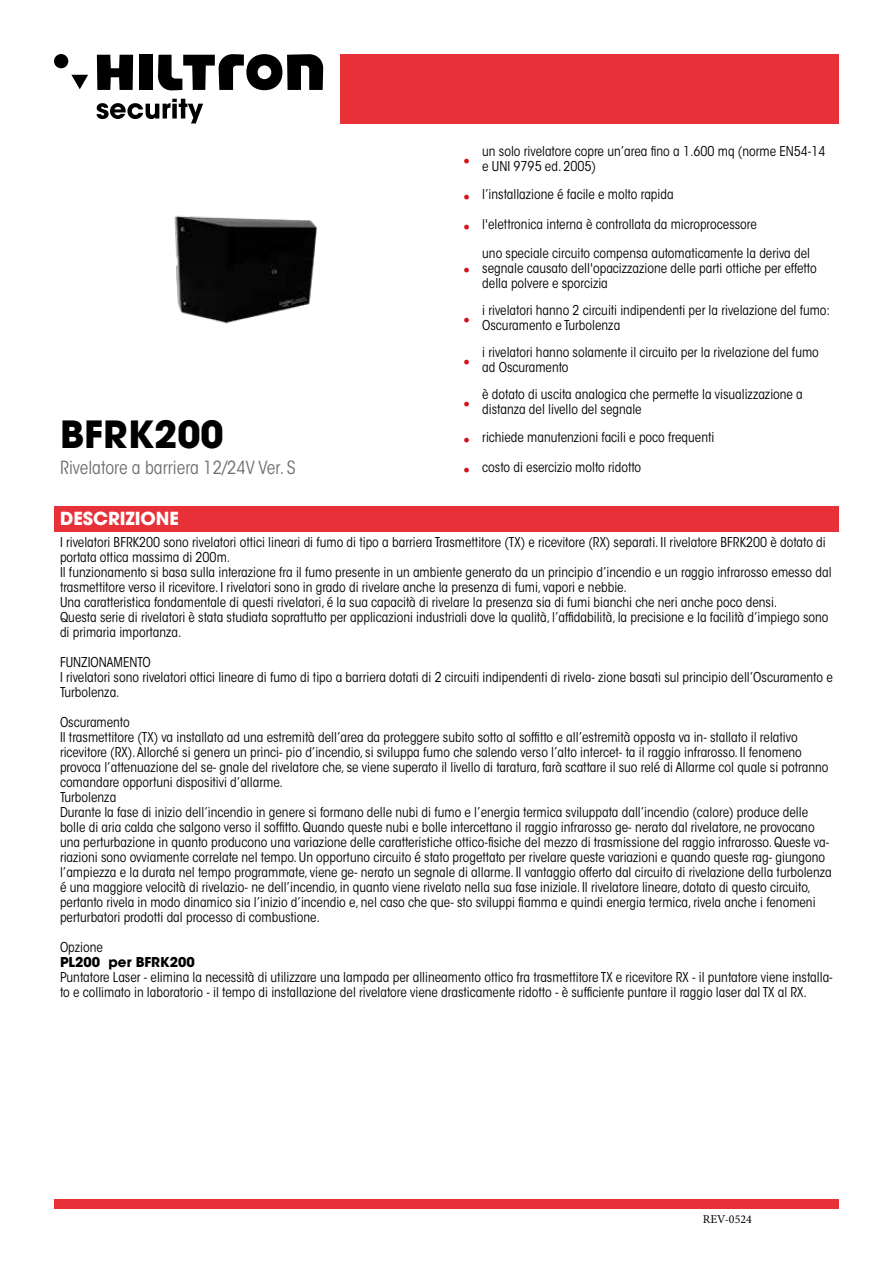
<style>
.page{position:relative;width:893px;height:1263px;background:#fff}
.page>*{position:absolute;margin:0;border:0;box-sizing:border-box;transform-origin:0 0}
.t1{font:700 37.5px "Avant Garde LT";color:#000}
.t2{font:condensed 18px "ITC Avant Garde Std";color:#706f6f}
.t3{font:700 18px "Avant Garde LT";color:#fff}
.t4{font:18px "Minion Pro";color:#d41116}
.t5{font:condensed 13.5px/15px "ITC Avant Garde Std";color:#000}
.t6{font:700 13.5px "ITC Avant Garde Std";color:#000}
.t7{font:12px "Minion Pro";color:#000}
.s1{font-family:"Minion Pro";font-stretch:normal;font-size:18px;color:#d41116}
</style>
<div class="page">
<svg style="left:97px;top:99px;width:106px;height:24px"></svg>
<svg style="left:71px;top:75px;width:17px;height:14px"></svg>
<div style="left:54px;top:54px;width:14px;height:14px;background:#000;border-radius:50%"></div>
<svg style="left:97px;top:55px;width:36px;height:35px"></svg>
<div style="left:139px;top:55px;width:14px;height:35px;background:#000"></div>
<svg style="left:158px;top:54px;width:165px;height:37px"></svg>
<div style="left:340px;top:54px;width:499px;height:69px;background:#e73037"></div>
<div style="left:54px;top:1199px;width:785px;height:10px;background:#e73037"></div>
<img style="left:174px;top:215px;width:143px;height:109px">
<div style="left:54px;top:506px;width:785px;height:25px;background:#e73037"></div>
<p class="t5" style="left:482px;top:143px;width:345px">un solo rivelatore copre un’area fino a 1.600 mq (norme EN54-14 e UNI 9795 ed. 2005)</p>
<p class="t5" style="left:463px;top:187px;width:212px"><span class="s1">•</span> l’installazione é facile e molto rapida</p>
<p class="t5" style="left:463px;top:217px;width:295px"><span class="s1">•</span> l'elettronica interna è controllata da microprocessore</p>
<h2 class="t4" style="left:463px;top:257px;width:9px">•</h2>
<h2 class="t4" style="left:463px;top:147px;width:9px">•</h2>
<p class="t5" style="left:482px;top:245px;width:336px">uno speciale circuito compensa automaticamente la deriva del segnale causato dell'opacizzazione delle parti ottiche per effetto della polvere e sporcizia</p>
<h1 class="t1" style="left:60px;top:410px;width:165px">BFRK200</h1>
<h2 class="t2" style="left:60px;top:456px;width:237px">Rivelatore a barriera 12/24V Ver. S</h2>
<h2 class="t3" style="left:60px;top:507px;width:120px">DESCRIZIONE</h2>
<h2 class="t4" style="left:463px;top:306px;width:9px">•</h2>
<h2 class="t4" style="left:463px;top:348px;width:9px">•</h2>
<p class="t5" style="left:482px;top:302px;width:349px">i rivelatori hanno 2 circuiti indipendenti per la rivelazione del fumo:<br>Oscuramento e Turbolenza</p>
<p class="t5" style="left:482px;top:344px;width:338px">i rivelatori hanno solamente il circuito per la rivelazione del fumo ad Oscuramento</p>
<p class="t5" style="left:482px;top:386px;width:322px">è dotato di uscita analogica che permette la visualizzazione a distanza del livello del segnale</p>
<p class="t5" style="left:463px;top:430px;width:253px"><span class="s1">•</span> richiede manutenzioni facili e poco frequenti</p>
<p class="t5" style="left:463px;top:460px;width:180px"><span class="s1">•</span> costo di esercizio molto ridotto</p>
<h2 class="t4" style="left:463px;top:390px;width:9px">•</h2>
<p class="t5" style="left:60px;top:534px;width:773px">I rivelatori BFRK200 sono rivelatori ottici lineari di fumo di tipo a barriera Trasmettitore (TX) e ricevitore (RX) separati. Il rivelatore BFRK200 è dotato di portata ottica massima di 200m.<br>Il funzionamento si basa sulla interazione fra il fumo presente in un ambiente generato da un principio d’incendio e un raggio infrarosso emesso dal trasmettitore verso il ricevitore. I rivelatori sono in grado di rivelare anche la presenza di fumi, vapori e nebbie.<br>Una caratteristica fondamentale di questi rivelatori, é la sua capacità di rivelare la presenza sia di fumi bianchi che neri anche poco densi.<br>Questa serie di rivelatori è stata studiata soprattutto per applicazioni industriali dove la qualità, l’affidabilità, la precisione e la facilità d’impiego sono di primaria importanza.</p>
<p class="t5" style="left:60px;top:654px;width:774px">FUNZIONAMENTO<br>I rivelatori sono rivelatori ottici lineare di fumo di tipo a barriera dotati di 2 circuiti indipendenti di rivela- zione basati sul principio dell’Oscuramento e<br>Turbolenza.</p>
<p class="t5" style="left:60px;top:714px;width:773px">Oscuramento<br>Il trasmettitore (TX) va installato ad una estremità dell’area da proteggere subito sotto al soffitto e all’estremità opposta va in- stallato il relativo ricevitore (RX). Allorché si genera un princi- pio d’incendio, si sviluppa fumo che salendo verso l’alto intercet- ta il raggio infrarosso. Il fenomeno provoca l’attenuazione del se- gnale del rivelatore che, se viene superato il livello di taratura, farà scattare il suo relé di Allarme col quale si potranno comandare opportuni dispositivi d’allarme.<br>Turbolenza<br>Durante la fase di inizio dell’incendio in genere si formano delle nubi di fumo e l’energia termica sviluppata dall’incendio (calore) produce delle bolle di aria calda che salgono verso il soffitto. Quando queste nubi e bolle intercettano il raggio infrarosso ge- nerato dal rivelatore, ne provocano una perturbazione in quanto producono una variazione delle caratteristiche ottico-fisiche del mezzo di trasmissione del raggio infrarosso. Queste va&shy;riazioni sono ovviamente correlate nel tempo. Un opportuno circuito é stato progettato per rivelare queste variazioni e quando queste rag- giungono l’ampiezza e la durata nel tempo programmate, viene ge- nerato un segnale di allarme. Il vantaggio offerto dal circuito di rivelazione della turbolenza é una maggiore velocità di rivelazio- ne dell’incendio, in quanto viene rivelato nella sua fase iniziale. Il rivelatore lineare, dotato di questo circuito, pertanto rivela in modo dinamico sia l’inizio d’incendio e, nel caso che que- sto sviluppi fiamma e quindi energia termica, rivela anche i fenomeni perturbatori prodotti dal processo di combustione.</p>
<p class="t5" style="left:60px;top:939px;width:44px">Opzione</p>
<p class="t6" style="left:60px;top:953px;width:136px">PL200 per BFRK200</p>
<p class="t5" style="left:60px;top:969px;width:774px">Puntatore Laser - elimina la necessità di utilizzare una lampada per allineamento ottico fra trasmettitore TX e ricevitore RX - il puntatore viene installa&shy;to e collimato in laboratorio - il tempo di installazione del rivelatore viene drasticamente ridotto - è sufficiente puntare il raggio laser dal TX al RX.</p>
<p class="t7" style="left:703px;top:1211px;width:51px">REV-0524</p>
</div>
